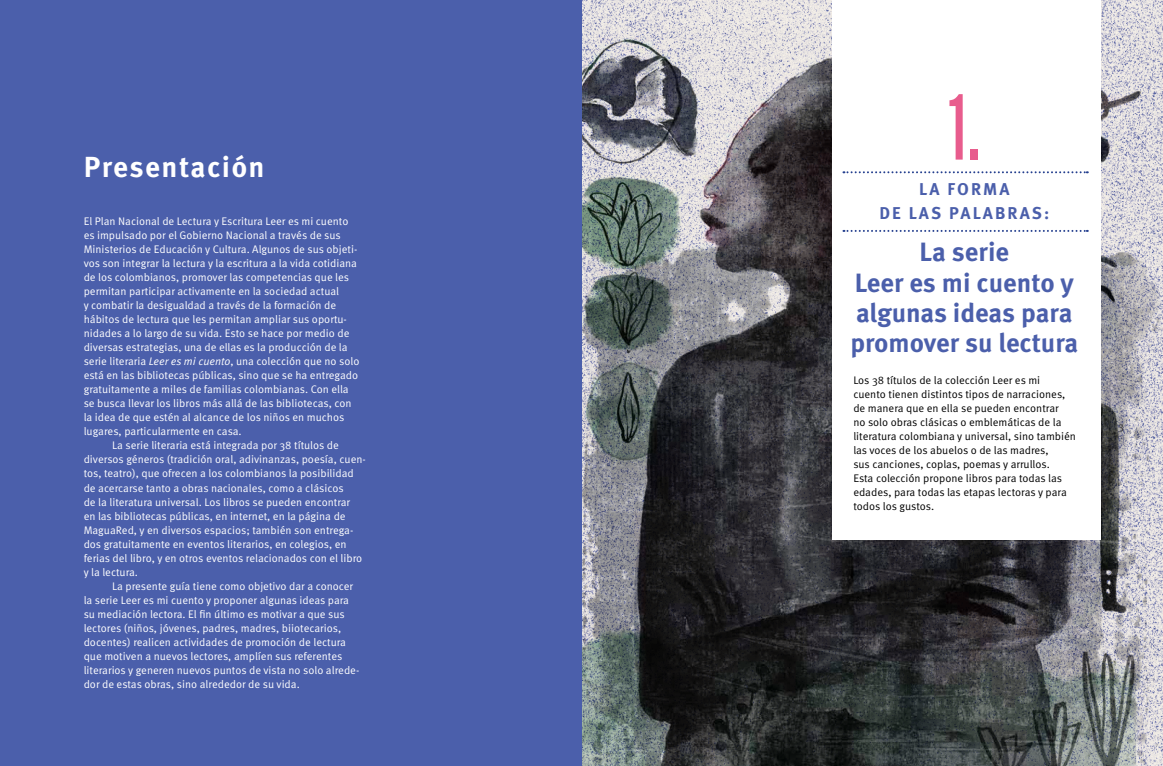
<style>
.page{position:relative;width:1163px;height:766px;background:#fff}
.page>*{position:absolute;margin:0;border:0;box-sizing:border-box;transform-origin:0 0}
.t1{font:500 93.1px "Tungsten";color:#e85c8d}
.t2{font:700 29px "Meta Pro";letter-spacing:.05em;color:#fff}
.t3{font:700 26.4px/30.1px "Meta Pro";color:#4b5fab;text-align:center}
.t4{font:700 17.1px/23.9px "Meta Pro";letter-spacing:.12em;color:#4b5fab;text-align:center}
.t5{font:11px "Meta Pro";color:#fff}
.t6{font:11px/14px "Meta Pro";color:#000}
.t7{font:11px "Meta Pro";color:#58595b}
.s1{font-style:italic}
</style>
<div class="page">
<img style="left:583px;top:0;width:579px;height:765px">
<div style="left:0;top:0;width:581px;height:765px;background:#4b5fab"></div>
<div style="left:832px;top:0;width:268px;height:539px;background:#fff"></div>
<svg style="left:843px;top:171px;width:244px;height:2px"></svg>
<svg style="left:843px;top:230px;width:244px;height:2px"></svg>
<h2 class="t2" style="left:84px;top:148px;width:182px">Presentación</h2>
<p class="t5" style="left:84px;top:214px;width:266px">El Plan Nacional de Lectura y Escritura Leer es mi cuento</p>
<p class="t5" style="left:84px;top:228px;width:259px">es impulsado por el Gobierno Nacional a través de sus</p>
<p class="t5" style="left:84px;top:242px;width:275px">Ministerios de Educación y Cultura. Algunos de sus objeti-</p>
<p class="t5" style="left:84px;top:256px;width:275px">vos son integrar la lectura y la escritura a la vida cotidiana</p>
<p class="t5" style="left:84px;top:270px;width:267px">de los colombianos, promover las competencias que les</p>
<p class="t5" style="left:84px;top:284px;width:257px">permitan participar activamente en la sociedad actual</p>
<p class="t5" style="left:84px;top:298px;width:254px">y combatir la desigualdad a través de la formación de</p>
<p class="t5" style="left:84px;top:312px;width:265px">hábitos de lectura que les permitan ampliar sus oportu-</p>
<p class="t5" style="left:84px;top:326px;width:267px">nidades a lo largo de su vida. Esto se hace por medio de</p>
<p class="t5" style="left:84px;top:340px;width:265px">diversas estrategias, una de ellas es la producción de la</p>
<p class="t5" style="left:84px;top:354px;width:277px">serie literaria <span class="s1">Leer es mi cuento</span>, una colección que no solo</p>
<p class="t5" style="left:84px;top:368px;width:276px">está en las bibliotecas públicas, sino que se ha entregado</p>
<p class="t5" style="left:84px;top:382px;width:266px">gratuitamente a miles de familias colombianas. Con ella</p>
<p class="t5" style="left:84px;top:396px;width:269px">se busca llevar los libros más allá de las bibliotecas, con</p>
<p class="t5" style="left:84px;top:410px;width:262px">la idea de que estén al alcance de los niños en muchos</p>
<p class="t5" style="left:84px;top:424px;width:159px">lugares, particularmente en casa.</p>
<p class="t5" style="left:112px;top:438px;width:228px">La serie literaria está integrada por 38 títulos de</p>
<p class="t5" style="left:84px;top:452px;width:284px">diversos géneros (tradición oral, adivinanzas, poesía, cuen-</p>
<p class="t5" style="left:84px;top:466px;width:271px">tos, teatro), que ofrecen a los colombianos la posibilidad</p>
<p class="t5" style="left:84px;top:480px;width:261px">de acercarse tanto a obras nacionales, como a clásicos</p>
<p class="t5" style="left:84px;top:494px;width:268px">de la literatura universal. Los libros se pueden encontrar</p>
<p class="t5" style="left:84px;top:508px;width:263px">en las bibliotecas públicas, en internet, en la página de</p>
<p class="t5" style="left:84px;top:522px;width:271px">MaguaRed, y en diversos espacios; también son entrega-</p>
<p class="t5" style="left:84px;top:536px;width:264px">dos gratuitamente en eventos literarios, en colegios, en</p>
<p class="t5" style="left:84px;top:550px;width:280px">ferias del libro, y en otros eventos relacionados con el libro</p>
<p class="t5" style="left:84px;top:564px;width:56px">y la lectura.</p>
<p class="t5" style="left:112px;top:578px;width:242px">La presente guía tiene como objetivo dar a conocer</p>
<p class="t5" style="left:84px;top:592px;width:267px">la serie Leer es mi cuento y proponer algunas ideas para</p>
<p class="t5" style="left:84px;top:606px;width:263px">su mediación lectora. El fin último es motivar a que sus</p>
<p class="t5" style="left:84px;top:620px;width:259px">lectores (niños, jóvenes, padres, madres, biiotecarios,</p>
<p class="t5" style="left:84px;top:634px;width:264px">docentes) realicen actividades de promoción de lectura</p>
<p class="t5" style="left:84px;top:648px;width:260px">que motiven a nuevos lectores, amplíen sus referentes</p>
<p class="t5" style="left:84px;top:662px;width:277px">literarios y generen nuevos puntos de vista no solo alrede-</p>
<p class="t5" style="left:84px;top:676px;width:218px">dor de estas obras, sino alrededor de su vida.</p>
<h1 class="t1" style="left:948px;top:79px;width:33px">1.</h1>
<h3 class="t4" style="left:879px;top:178px;width:171px">LA FORMA<br>DE LAS PALABRAS:</h3>
<h3 class="t3" style="left:850px;top:238px;width:229px">La serie<br>Leer es mi cuento y algunas ideas para promover su lectura</h3>
<p class="t6" style="left:853px;top:373px;width:224px">Los 38 títulos de la colección Leer es mi<br>cuento tienen distintos tipos de narraciones, de manera que en ella se pueden encontrar<br>no solo obras clásicas o emblemáticas de la literatura colombiana y universal, sino también las voces de los abuelos o de las madres,<br>sus canciones, coplas, poemas y arrullos.<br>Esta colección propone libros para todas las edades, para todas las etapas lectoras y para todos los gustos.</p>
<p class="t7" style="left:1118px;top:418px;width:7px">3</p>
</div>
